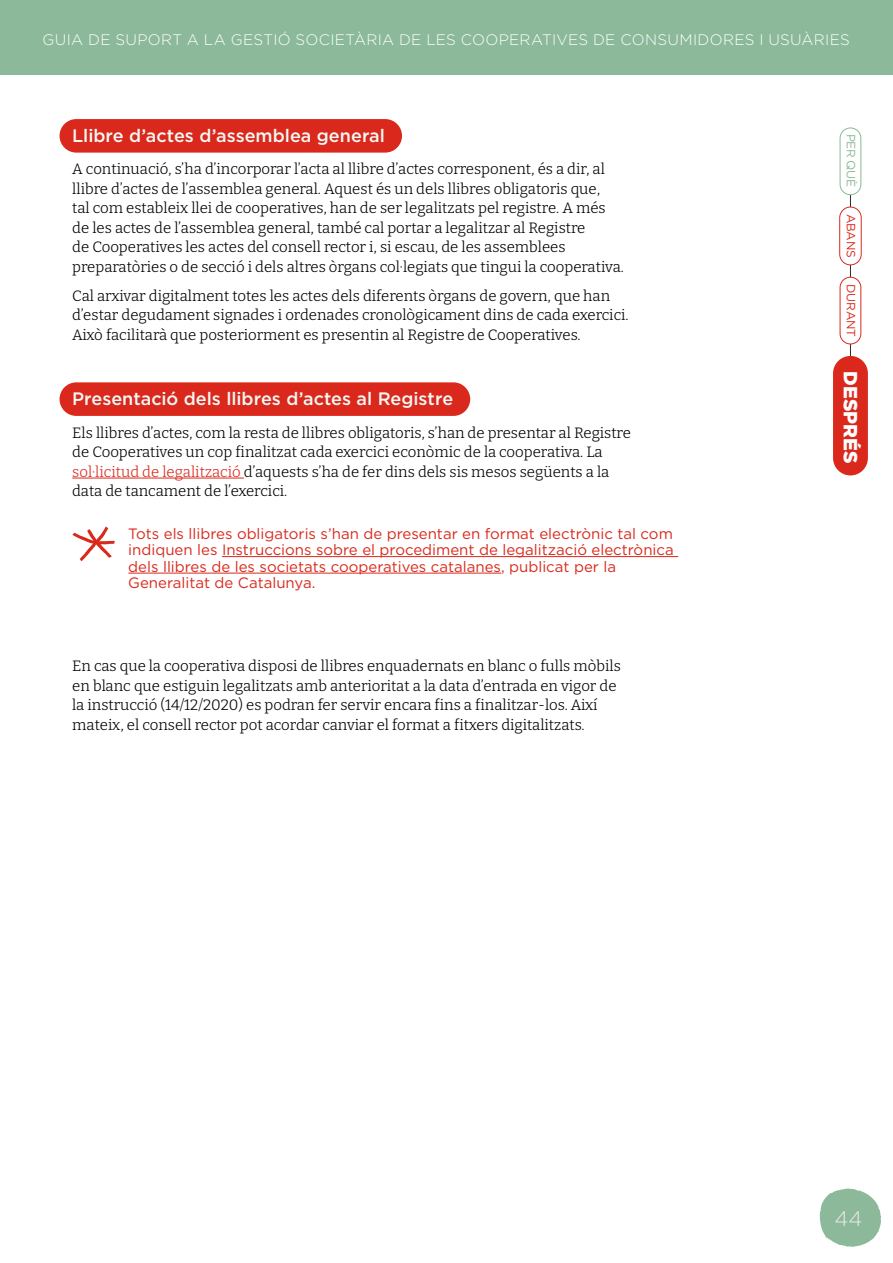
<style>
.page{position:relative;width:893px;height:1263px;background:#fff}
.page>*{position:absolute;margin:0;border:0;box-sizing:border-box;transform-origin:0 0}
.t1{font:300 21px "Gotham";color:#ebebeb}
.t2{font:900 19.2px "Gotham";letter-spacing:.005em;color:#fff}
.t3{font:500 18px "Gotham";color:#f4f8f5}
.t4{font:300 15.15px "Gotham";letter-spacing:.02em;color:#fff}
.t5{font:100 15px/19.5px "Bitter";color:#000}
.t6{font:15px/16.5px "Gotham";color:#da291c}
.t7{font:12px "Gotham";letter-spacing:-.02em;color:#da291c}
.t8{font:12px "Gotham";letter-spacing:-.015em;color:#8bb999}
.s1{color:#da291c}
</style>
<div class="page">
<svg style="left:820px;top:1188px;width:61px;height:59px"></svg>
<hr style="left:850px;top:178px;width:1px;height:251px;background:#292929">
<div style="left:833px;top:356px;width:35px;height:119px;background:#da291c;border-radius:17px"></div>
<div style="left:840px;top:277px;width:21px;height:67px;background:#fff;border-radius:10px"></div>
<div style="left:840px;top:277px;width:21px;height:67px;border:1px solid #da291c;border-radius:10px"></div>
<div style="left:840px;top:128px;width:21px;height:67px;background:#fff;border-radius:10px"></div>
<div style="left:840px;top:128px;width:21px;height:67px;border:1px solid #8bb999;border-radius:10px"></div>
<div style="left:0;top:0;width:893px;height:74px;background:#8bb999"></div>
<div style="left:840px;top:207px;width:21px;height:58px;background:#fff;border-radius:11px"></div>
<div style="left:839px;top:207px;width:23px;height:58px;border:1px solid #da291c;border-radius:11px"></div>
<div style="left:60px;top:119px;width:342px;height:34px;background:#da291c;border-radius:17px"></div>
<div style="left:60px;top:382px;width:410px;height:34px;background:#da291c;border-radius:17px"></div>
<hr style="left:72px;top:478px;width:172px;height:1px;background:#da291c">
<svg style="left:72px;top:526px;width:43px;height:35px"></svg>
<hr style="left:222px;top:556px;width:456px;height:1px;background:#da291c">
<hr style="left:128px;top:573px;width:373px;height:1px;background:#da291c">
<p class="t4" style="left:43px;top:30px;width:809px">GUIA DE SUPORT A LA GESTIÓ SOCIETÀRIA DE LES COOPERATIVES DE CONSUMIDORES I USUÀRIES</p>
<h5 class="t3" style="left:72px;top:124px;width:314px">Llibre d’actes d’assemblea general</h5>
<p class="t5" style="left:72px;top:159px;width:553px">A continuació, s’ha d’incorporar l’acta al llibre d’actes corresponent, és a dir, al llibre d’actes de l’assemblea general. Aquest és un dels llibres obligatoris que,<br>tal com estableix llei de cooperatives, han de ser legalitzats pel registre. A més de les actes de l’assemblea general, també cal portar a legalitzar al Registre<br>de Cooperatives les actes del consell rector i, si escau, de les assemblees preparatòries o de secció i dels altres òrgans col·legiats que tingui la cooperativa.</p>
<p class="t5" style="left:72px;top:285px;width:558px">Cal arxivar digitalment totes les actes dels diferents òrgans de govern, que han d’estar degudament signades i ordenades cronològicament dins de cada exercici.<br>Això facilitarà que posteriorment es presentin al Registre de Cooperatives.</p>
<h5 class="t3" style="left:72px;top:387px;width:382px">Presentació dels llibres d’actes al Registre</h5>
<p class="t5" style="left:72px;top:422px;width:560px">Els llibres d’actes, com la resta de llibres obligatoris, s’han de presentar al Registre de Cooperatives un cop finalitzat cada exercici econòmic de la cooperativa. La <span class="s1">sol·licitud de legalització</span> d’aquests s’ha de fer dins dels sis mesos següents a la data de tancament de l’exercici.</p>
<p class="t6" style="left:128px;top:525px;width:547px">Tots els llibres obligatoris s’han de presentar en format electrònic tal com indiquen les Instruccions sobre el procediment de legalització electrònica dels llibres de les societats cooperatives catalanes, publicat per la Generalitat de Catalunya.</p>
<p class="t5" style="left:72px;top:656px;width:550px">En cas que la cooperativa disposi de llibres enquadernats en blanc o fulls mòbils en blanc que estiguin legalitzats amb anterioritat a la data d’entrada en vigor de la instrucció (14/12/2020) es podran fer servir encara fins a finalitzar-los. Així mateix, el consell rector pot acordar canviar el format a fitxers digitalitzats.</p>
<p class="t8" style="left:859px;top:134px;width:55px;rotate:90deg">PER QUÈ</p>
<p class="t7" style="left:859px;top:214px;width:45px;rotate:90deg">ABANS</p>
<p class="t7" style="left:859px;top:284px;width:55px;rotate:90deg">DURANT</p>
<p class="t2" style="left:864px;top:371px;width:94px;rotate:90deg">DESPRÉS</p>
<h1 class="t1" style="left:834px;top:1205px;width:29px">44</h1>
</div>
